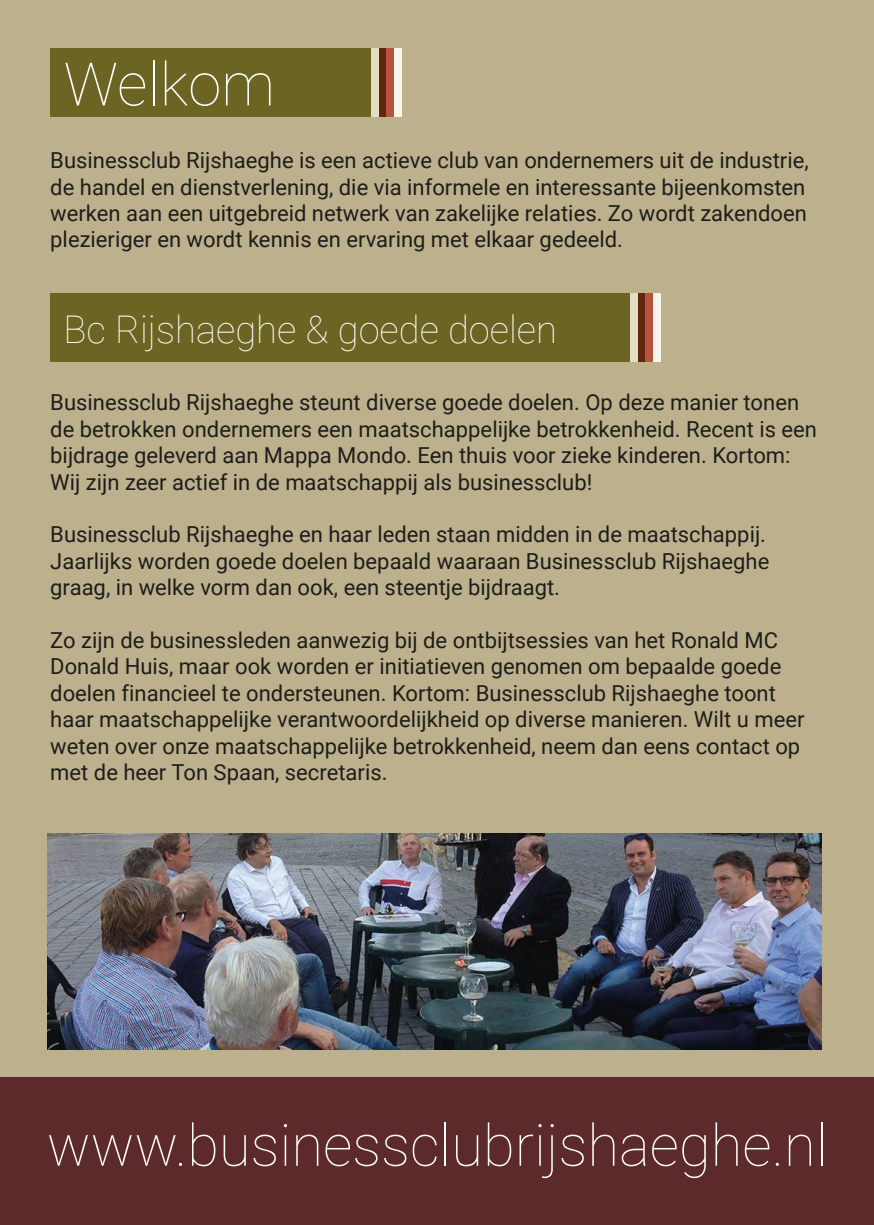
<style>
.page{position:relative;width:874px;height:1225px;background:#fff}
.page>*{position:absolute;margin:0;border:0;box-sizing:border-box;transform-origin:0 0}
.t1{font:100 60px "Roboto";color:#fff}
.t2{font:100 57.8px "Roboto";color:#fffef9}
.t3{font:100 38px "Roboto";color:#fff}
.t4{font:22px/26.4px "Roboto";color:#1d1d1b}
</style>
<div class="page">
<div style="left:0;top:0;width:873px;height:1098px;background:#bdb08c"></div>
<div style="left:50px;top:48px;width:320px;height:68px;background:#6c6423"></div>
<div style="left:371px;top:48px;width:7px;height:68px;background:#e2ddc4"></div>
<div style="left:378px;top:48px;width:8px;height:68px;background:#5f270c"></div>
<div style="left:386px;top:48px;width:7px;height:68px;background:#b6523e"></div>
<div style="left:393px;top:48px;width:8px;height:68px;background:#f6f5ec"></div>
<div style="left:0;top:1078px;width:873px;height:147px;background:#5d2a2b"></div>
<div style="left:50px;top:294px;width:579px;height:68px;background:#6c6423"></div>
<div style="left:630px;top:294px;width:7px;height:68px;background:#e2ddc4"></div>
<div style="left:637px;top:294px;width:8px;height:68px;background:#5f270c"></div>
<div style="left:645px;top:294px;width:7px;height:68px;background:#b6523e"></div>
<div style="left:652px;top:294px;width:8px;height:68px;background:#f6f5ec"></div>
<img style="left:48px;top:833px;width:773px;height:216px">
<h1 class="t1" style="left:64px;top:42px;width:213px">Welkom</h1>
<p class="t4" style="left:50px;top:146px;width:759px">Businessclub Rijshaeghe is een actieve club van ondernemers uit de industrie, de handel en dienstverlening, die via informele en interessante bijeenkomsten werken aan een uitgebreid netwerk van zakelijke relaties. Zo wordt zakendoen plezieriger en wordt kennis en ervaring met elkaar gedeeld.</p>
<h3 class="t3" style="left:64px;top:302px;width:494px">Bc Rijshaeghe &amp; goede doelen</h3>
<p class="t4" style="left:50px;top:388px;width:767px">Businessclub Rijshaeghe steunt diverse goede doelen. Op deze manier tonen de betrokken ondernemers een maatschappelijke betrokkenheid. Recent is een bijdrage geleverd aan Mappa Mondo. Een thuis voor zieke kinderen. Kortom:<br>Wij zijn zeer actief in de maatschappij als businessclub!</p>
<p class="t4" style="left:50px;top:520px;width:720px">Businessclub Rijshaeghe en haar leden staan midden in de maatschappij.<br>Jaarlijks worden goede doelen bepaald waaraan Businessclub Rijshaeghe graag, in welke vorm dan ook, een steentje bijdraagt.</p>
<p class="t4" style="left:50px;top:626px;width:755px">Zo zijn de businessleden aanwezig bij de ontbijtsessies van het Ronald MC Donald Huis, maar ook worden er initiatieven genomen om bepaalde goede doelen financieel te ondersteunen. Kortom: Businessclub Rijshaeghe toont haar maatschappelijke verantwoordelijkheid op diverse manieren. Wilt u meer weten over onze maatschappelijke betrokkenheid, neem dan eens contact op met de heer Ton Spaan, secretaris.</p>
<h2 class="t2" style="left:47px;top:1104px;width:782px">www.businessclubrijshaeghe.nl</h2>
</div>
